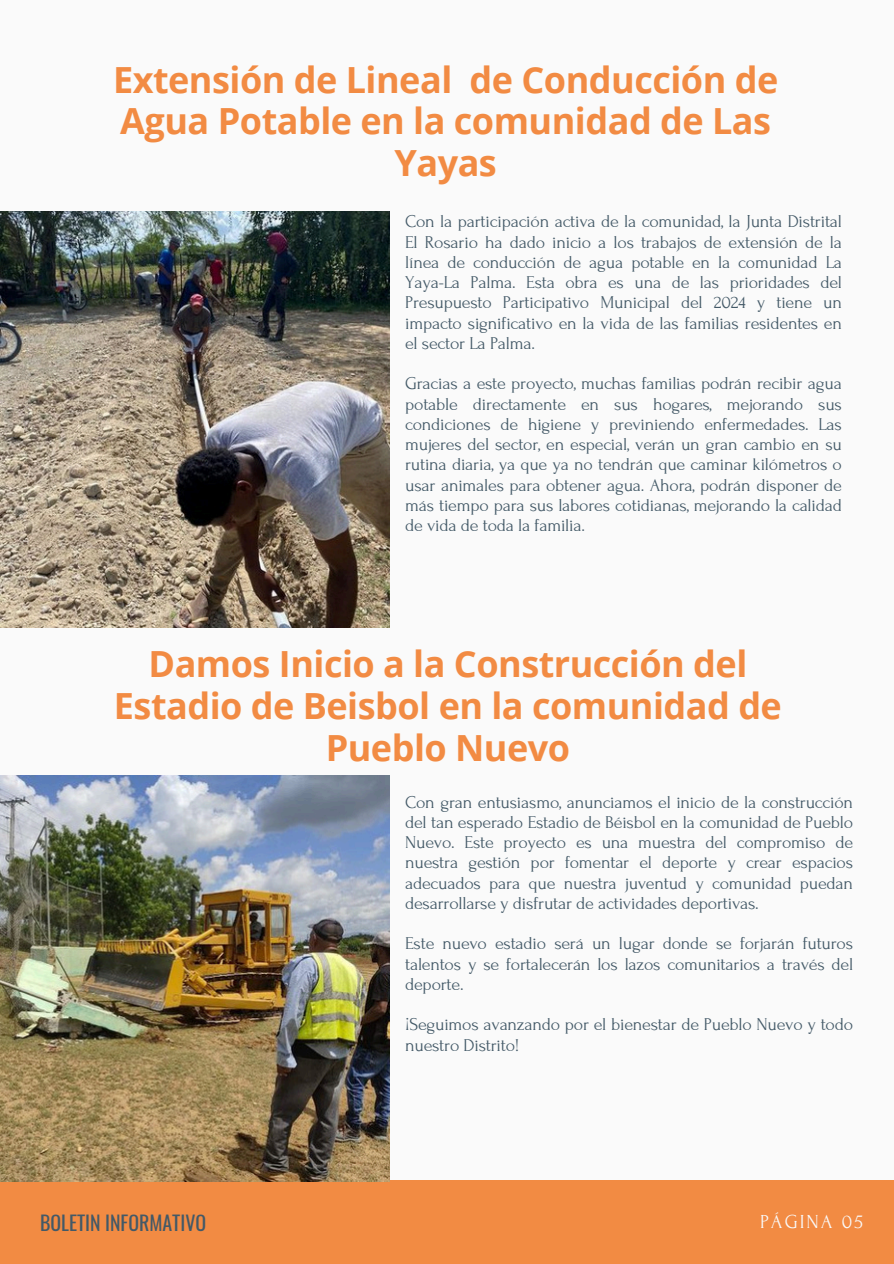
<style>
.page{position:relative;width:894px;height:1264px;background:#fff}
.page>*{position:absolute;margin:0;border:0;box-sizing:border-box;transform-origin:0 0}
.t1{font:700 36px/41.7px "Open Sans";letter-spacing:-.015em;color:#f28b43;text-align:center}
.t2{font:19.8px "Oswald";color:#435967}
.t3{font:19.8px "Forum";letter-spacing:.1em;color:#fafafa}
.t4{font:18px/20.2px "Forum";letter-spacing:-.015em;color:#435967;text-align:justify}
</style>
<div class="page">
<div style="left:0;top:0;width:893px;height:1263px;background:#fafafa"></div>
<div style="left:0;top:1180px;width:893px;height:83px;background:#f28b43"></div>
<img style="left:0;top:211px;width:389px;height:417px">
<img style="left:0;top:775px;width:389px;height:405px">
<p class="t1" style="left:113px;top:58px;width:666px">Extensión de Lineal de Conducción de<br>Agua Potable en la comunidad de Las<br>Yayas</p>
<h1 class="t4" style="left:405px;top:212px;width:438px">Con la participación activa de la comunidad, la Junta Distrital El Rosario ha dado inicio a los trabajos de extensión de la línea de conducción de agua potable en la comunidad La Yaya-La Palma. Esta obra es una de las prioridades del Presupuesto Participativo Municipal del 2024 y tiene un impacto significativo en la vida de las familias residentes en el sector La Palma.</h1>
<p class="t4" style="left:405px;top:374px;width:438px">Gracias a este proyecto, muchas familias podrán recibir agua potable directamente en sus hogares, mejorando sus condiciones de higiene y previniendo enfermedades. Las mujeres del sector, en especial, verán un gran cambio en su rutina diaria, ya que ya no tendrán que caminar kilómetros o usar animales para obtener agua. Ahora, podrán disponer de más tiempo para sus labores cotidianas, mejorando la calidad de vida de toda la familia.</p>
<p class="t1" style="left:114px;top:642px;width:669px">Damos Inicio a la Construcción del<br>Estadio de Beisbol en la comunidad de<br>Pueblo Nuevo</p>
<p class="t4" style="left:405px;top:792px;width:449px">Con gran entusiasmo, anunciamos el inicio de la construcción del tan esperado Estadio de Béisbol en la comunidad de Pueblo Nuevo. Este proyecto es una muestra del compromiso de nuestra gestión por fomentar el deporte y crear espacios adecuados para que nuestra juventud y comunidad puedan desarrollarse y disfrutar de actividades deportivas.</p>
<p class="t4" style="left:405px;top:933px;width:449px">Este nuevo estadio será un lugar donde se forjarán futuros talentos y se fortalecerán los lazos comunitarios a través del deporte.</p>
<h2 class="t4" style="left:405px;top:1014px;width:449px">¡Seguimos avanzando por el bienestar de Pueblo Nuevo y todo nuestro Distrito!</h2>
<h1 class="t2" style="left:40px;top:1207px;width:167px">BOLETIN INFORMATIVO</h1>
<p class="t3" style="left:759px;top:1211px;width:104px">PÁGINA 05</p>
</div>
